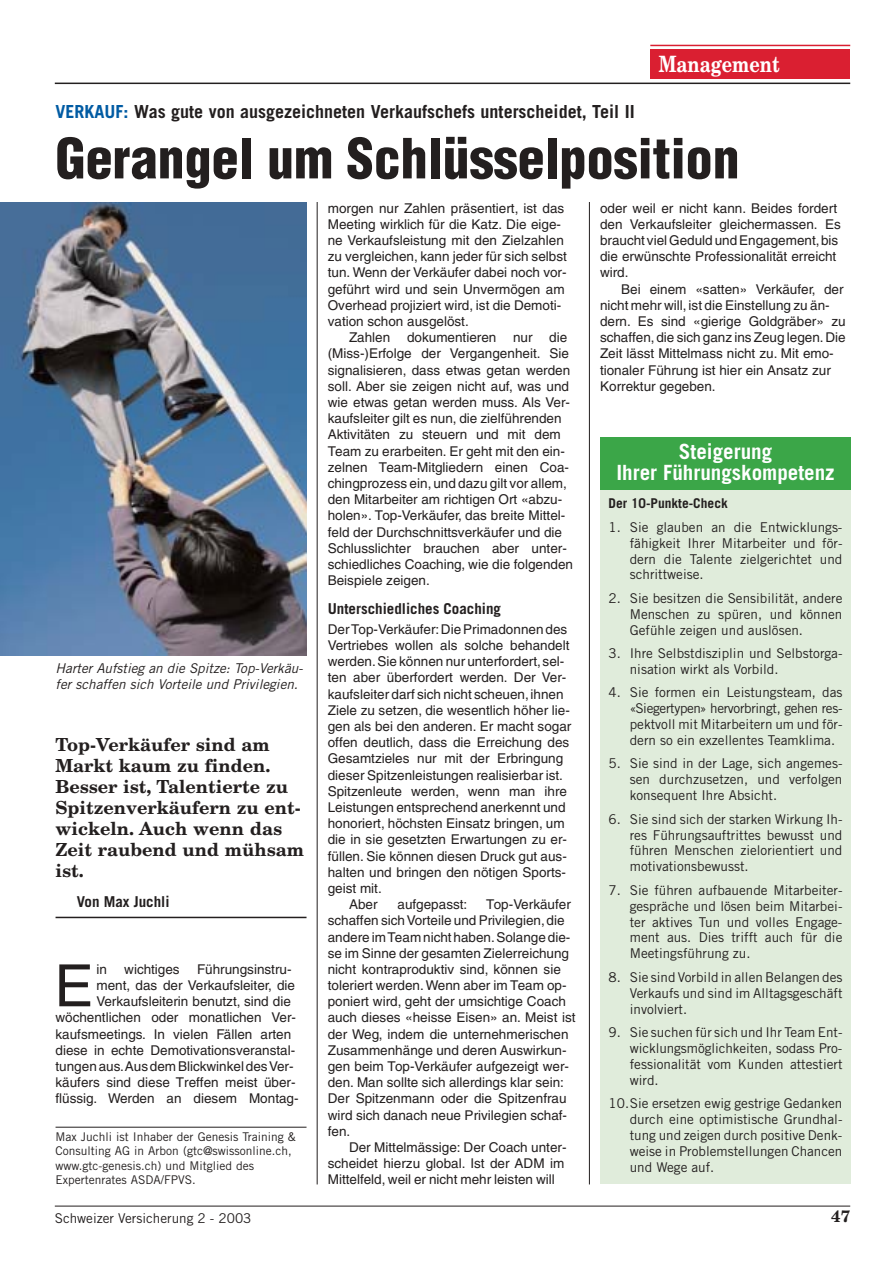
<style>
.page{position:relative;width:893px;height:1263px;background:#fff}
.page>*{position:absolute;margin:0;border:0;box-sizing:border-box;transform-origin:0 0}
.t1{font:58.35px "Helvetica";color:#231f1f}
.t2{font:900 condensed 54px "Helvetica";color:#231f1f}
.t3{font:700 22.5px "New Century Schlbk";color:#fff;scale:.8 1}
.t4{font:700 21px/21px "Trade Gothic";color:#fff;text-align:center}
.t5{font:700 18px/21px "New Century Schlbk";color:#231f1f}
.t6{font:700 18px "Trade Gothic";color:#231f1f}
.t7{font:700 16.5px "New Century Schlbk";color:#231f1f}
.t8{font:700 15px "Trade Gothic";color:#231f1f}
.t9{font:13.5px/16.2px "Helvetica";color:#231f1f}
.t10{font:13.5px/15.9px "Trade Gothic";color:#231f1f;text-align:justify}
.t11{font:italic 13.5px/16.2px "Trade Gothic";color:#231f1f}
.t12{font:700 13.5px "Trade Gothic";color:#231f1f}
.t13{font:12px/14.4px "Trade Gothic";color:#231f1f}
.s1{color:#005ba3}
</style>
<div class="page">
<div style="left:650px;top:49px;width:200px;height:30px;background:#da1f31"></div>
<hr style="left:55px;top:83px;width:795px;height:1px;background:#231f1f">
<hr style="left:650px;top:45px;width:200px;height:1px;background:#da1f31">
<hr style="left:55px;top:1206px;width:795px;height:1px;background:#231f1f">
<hr style="left:317px;top:202px;width:1px;height:982px;background:#231f1f">
<hr style="left:589px;top:202px;width:1px;height:982px;background:#231f1f">
<hr style="left:56px;top:917px;width:250px;height:1px;background:#231f1f">
<hr style="left:56px;top:1127px;width:250px;height:1px;background:#231f1f">
<img style="left:0;top:202px;width:306px;height:453px">
<div style="left:600px;top:437px;width:251px;height:53px;background:#3ba648"></div>
<div style="left:600px;top:490px;width:251px;height:694px;background:#e0ecdb"></div>
<h3 class="t3" style="left:658px;top:55px;width:153px">Management</h3>
<h3 class="t6" style="left:56px;top:105px;width:580px"><span class="s1">VERKAUF:</span> Was gute von ausgezeichneten Verkaufschefs unterscheidet, Teil II</h3>
<h2 class="t2" style="left:56px;top:138px;width:685px">Gerangel um Schlüsselposition</h2>
<p class="t11" style="left:56px;top:661px;width:249px">Harter Aufstieg an die Spitze: Top-Verkäu&shy;fer schaffen sich Vorteile und Privilegien.</p>
<h3 class="t5" style="left:56px;top:735px;width:250px">Top-Verkäufer sind am<br>Markt kaum zu finden.<br>Besser ist, Talentierte zu<br>Spitzenverkäufern zu ent&shy;wickeln. Auch wenn das<br>Zeit raubend und mühsam ist.</h3>
<p class="t8" style="left:77px;top:896px;width:94px">Von Max Juchli</p>
<h1 class="t1" style="left:54px;top:964px;width:40px">E</h1>
<p class="t9" style="left:96px;top:962px;width:12px">in</p>
<p class="t9" style="left:124px;top:962px;width:57px">wichtiges</p>
<p class="t9" style="left:197px;top:962px;width:96px">Führungsinstru-</p>
<p class="t9" style="left:96px;top:979px;width:200px">ment, das der Verkaufsleiter, die</p>
<p class="t9" style="left:96px;top:995px;width:196px">Verkaufsleiterin benutzt, sind die</p>
<p class="t9" style="left:56px;top:1011px;width:242px">wöchentlichen oder monatlichen Ver-</p>
<p class="t9" style="left:56px;top:1027px;width:237px">kaufsmeetings. In vielen Fällen arten</p>
<p class="t9" style="left:56px;top:1043px;width:241px">diese in echte Demotivationsveranstal-</p>
<p class="t9" style="left:56px;top:1060px;width:239px">tungen aus.Aus dem Blickwinkel des Ver-</p>
<p class="t9" style="left:56px;top:1076px;width:241px">käufers sind diese Treffen meist über-</p>
<p class="t9" style="left:56px;top:1092px;width:244px">flüssig. Werden an diesem Montag-</p>
<p class="t13" style="left:56px;top:1131px;width:242px">Max Juchli ist Inhaber der Genesis Training &amp; Consulting AG in Arbon (gtc@swissonline.ch, www.gtc-genesis.ch) und Mitglied des Expertenrates ASDA/FPVS.</p>
<p class="t9" style="left:328px;top:201px;width:240px">morgen nur Zahlen präsentiert, ist das Meeting wirklich für die Katz. Die eige&shy;ne Verkaufsleistung mit den Zielzahlen zu vergleichen, kann jeder für sich selbst tun. Wenn der Verkäufer dabei noch vor&shy;geführt wird und sein Unvermögen am Overhead projiziert wird, ist die Demoti&shy;vation schon ausgelöst.</p>
<p class="t9" style="left:328px;top:331px;width:247px;text-indent:21px">Zahlen dokumentieren nur die (Miss-)Erfolge der Vergangenheit. Sie signalisieren, dass etwas getan werden soll. Aber sie zeigen nicht auf, was und wie etwas getan werden muss. Als Ver&shy;kaufsleiter gilt es nun, die zielführenden Aktivitäten zu steuern und mit dem Team zu erarbeiten. Er geht mit den ein&shy;zelnen Team-Mitgliedern einen Coa&shy;chingprozess ein, und dazu gilt vor allem, den Mitarbeiter am richtigen Ort «abzu&shy;holen». Top-Verkäufer, das breite Mittel&shy;feld der Durchschnittsverkäufer und die Schlusslichter brauchen aber unter&shy;schiedliches Coaching, wie die folgenden Beispiele zeigen.</p>
<p class="t8" style="left:328px;top:603px;width:175px">Unterschiedliches Coaching</p>
<p class="t9" style="left:328px;top:622px;width:241px">Der Top-Verkäufer:Die Primadonnen des</p>
<p class="t9" style="left:328px;top:638px;width:243px">Vertriebes wollen als solche behandelt</p>
<p class="t9" style="left:328px;top:655px;width:238px">werden.Sie können nur unterfordert,sel-</p>
<p class="t9" style="left:328px;top:671px;width:240px">ten aber überfordert werden. Der Ver-</p>
<p class="t9" style="left:328px;top:687px;width:237px">kaufsleiter darf sich nicht scheuen,ihnen</p>
<p class="t9" style="left:328px;top:703px;width:243px">Ziele zu setzen, die wesentlich höher lie-</p>
<p class="t9" style="left:328px;top:719px;width:245px">gen als bei den anderen. Er macht sogar</p>
<p class="t9" style="left:328px;top:736px;width:243px">offen deutlich, dass die Erreichung des</p>
<p class="t9" style="left:328px;top:752px;width:237px">Gesamtzieles nur mit der Erbringung</p>
<p class="t9" style="left:328px;top:768px;width:237px">dieser Spitzenleistungen realisierbar ist.</p>
<p class="t9" style="left:328px;top:784px;width:241px">Spitzenleute werden, wenn man ihre</p>
<p class="t9" style="left:328px;top:800px;width:239px">Leistungen entsprechend anerkennt und</p>
<p class="t9" style="left:328px;top:817px;width:238px">honoriert, höchsten Einsatz bringen, um</p>
<p class="t9" style="left:328px;top:833px;width:241px">die in sie gesetzten Erwartungen zu er-</p>
<p class="t9" style="left:328px;top:849px;width:240px">füllen. Sie können diesen Druck gut aus-</p>
<p class="t9" style="left:328px;top:865px;width:240px">halten und bringen den nötigen Sports-</p>
<p class="t9" style="left:328px;top:881px;width:55px">geist mit.</p>
<p class="t9" style="left:349px;top:898px;width:30px">Aber</p>
<p class="t9" style="left:397px;top:898px;width:71px">aufgepasst:</p>
<p class="t9" style="left:328px;top:898px;width:249px;text-indent:158px">Top-Verkäufer schaffen sich Vorteile und Privilegien,die andere im Team nicht haben.Solange die&shy;se im Sinne der gesamten Zielerreichung nicht kontraproduktiv sind, können sie toleriert werden. Wenn aber im Team op&shy;poniert wird, geht der umsichtige Coach auch dieses «heisse Eisen» an. Meist ist der Weg, indem die unternehmerischen Zusammenhänge und deren Auswirkun&shy;gen beim Top-Verkäufer aufgezeigt wer&shy;den. Man sollte sich allerdings klar sein:<br>Der Spitzenmann oder die Spitzenfrau wird sich danach neue Privilegien schaf&shy;fen.</p>
<p class="t9" style="left:328px;top:1141px;width:240px;text-indent:21px">Der Mittelmässige: Der Coach unter&shy;scheidet hierzu global. Ist der ADM im<br>Mittelfeld, weil er nicht mehr leisten will</p>
<p class="t9" style="left:600px;top:201px;width:242px">oder weil er nicht kann. Beides fordert den Verkaufsleiter gleichermassen. Es braucht viel Geduld und Engagement,bis die erwünschte Professionalität erreicht wird.</p>
<p class="t9" style="left:600px;top:282px;width:247px;text-indent:21px">Bei einem «satten» Verkäufer, der nicht mehr will, ist die Einstellung zu än&shy;dern. Es sind «gierige Goldgräber» zu schaffen,die sich ganz ins Zeug legen.Die Zeit lässt Mittelmass nicht zu. Mit emo&shy;tionaler Führung ist hier ein Ansatz zur Korrektur gegeben.</p>
<h3 class="t4" style="left:616px;top:443px;width:220px">Steigerung<br>Ihrer Führungskompetenz</h3>
<p class="t12" style="left:608px;top:499px;width:121px">Der 10-Punkte-Check</p>
<p class="t10" style="left:629px;top:520px;width:214px;text-indent:-21px">1. Sie glauben an die Entwicklungs&shy;fähigkeit Ihrer Mitarbeiter und för&shy;dern die Talente zielgerichtet und schrittweise.</p>
<p class="t10" style="left:629px;top:591px;width:214px;text-indent:-21px">2. Sie besitzen die Sensibilität, andere Menschen zu spüren, und können Gefühle zeigen und auslösen.</p>
<p class="t10" style="left:629px;top:647px;width:214px;text-indent:-21px">3. Ihre Selbstdisziplin und Selbstorga&shy;nisation wirkt als Vorbild.</p>
<p class="t10" style="left:629px;top:686px;width:214px;text-indent:-21px">4. Sie formen ein Leistungsteam, das «Siegertypen» hervorbringt, gehen res&shy;pektvoll mit Mitarbeitern um und för&shy;dern so ein exzellentes Teamklima.</p>
<p class="t10" style="left:629px;top:757px;width:214px;text-indent:-21px">5. Sie sind in der Lage, sich angemes&shy;sen durchzusetzen, und verfolgen konsequent Ihre Absicht.</p>
<p class="t10" style="left:629px;top:812px;width:214px;text-indent:-21px">6. Sie sind sich der starken Wirkung Ih&shy;res Führungsauftrittes bewusst und führen Menschen zielorientiert und motivationsbewusst.</p>
<p class="t10" style="left:629px;top:883px;width:214px;text-indent:-21px">7. Sie führen aufbauende Mitarbeiter&shy;gespräche und lösen beim Mitarbei&shy;ter aktives Tun und volles Engage&shy;ment aus. Dies trifft auch für die Meetingsführung zu.</p>
<p class="t10" style="left:629px;top:970px;width:214px;text-indent:-21px">8. Sie sind Vorbild in allen Belangen des Verkaufs und sind im Alltagsgeschäft involviert.</p>
<p class="t10" style="left:629px;top:1025px;width:214px;text-indent:-21px">9. Sie suchen für sich und Ihr Team Ent&shy;wicklungsmöglichkeiten, sodass Pro&shy;fessionalität vom Kunden attestiert wird.</p>
<p class="t10" style="left:629px;top:1096px;width:214px;text-indent:-21px">10.Sie ersetzen ewig gestrige Gedanken durch eine optimistische Grundhal&shy;tung und zeigen durch positive Denk&shy;weise in Problemstellungen Chancen und Wege auf.</p>
<p class="t10" style="left:55px;top:1211px;width:198px">Schweizer Versicherung 2 - 2003</p>
<p class="t7" style="left:831px;top:1210px;width:20px">47</p>
</div>
